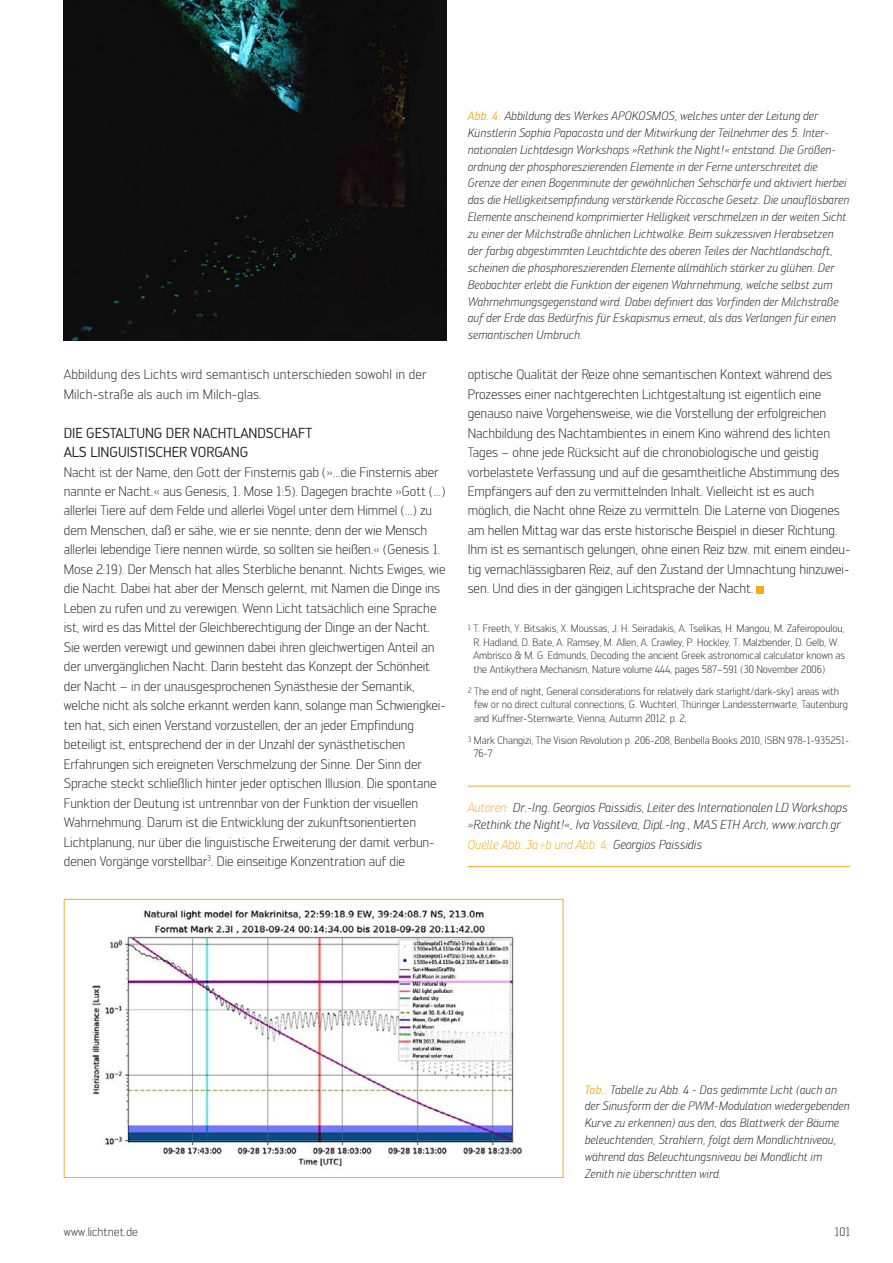
<style>
.page{position:relative;width:893px;height:1263px;background:#fff}
.page>*{position:absolute;margin:0;border:0;box-sizing:border-box;transform-origin:0 0}
.t1{font:14.25px/19.5px "Engel";letter-spacing:-.005em;color:#231f20}
.t2{font:300 13.5px/19.5px "Engel";letter-spacing:-.005em;color:#231f20}
.t3{font:italic 300 12.75px/16.5px "Engel";letter-spacing:-.005em;color:#231f20}
.t4{font:italic 300 12.75px "Engel";letter-spacing:-.005em;color:#f9a91b}
.t5{font:italic 300 12px/16.8px "Engel";color:#231f20}
.t6{font:300 12px "Engel";color:#231f20}
.t7{font:300 10.5px/13.5px "Engel";letter-spacing:-.005em;color:#231f20}
.s1{font-weight:400;color:#f9a91b}
.s2{color:#f9a91b}
.s3{color:#231f20}
</style>
<div class="page">
<div style="left:757px;top:586px;width:7px;height:7px;background:#f9a91b"></div>
<hr style="left:468px;top:786px;width:382px;height:1px;background:#f9a91b">
<hr style="left:468px;top:866px;width:382px;height:1px;background:#f9a91b">
<img style="left:64px;top:0;width:382px;height:340px">
<img style="left:92px;top:910px;width:430px;height:256px">
<div style="left:64px;top:899px;width:499px;height:279px;border:1px solid #f9a91b"></div>
<p class="t2" style="left:64px;top:365px;width:364px">Abbildung des Lichts wird semantisch unterschieden sowohl in der<br>Milch-straße als auch im Milch-glas.</p>
<p class="t1" style="left:64px;top:423px;width:250px">DIE GESTALTUNG DER NACHTLANDSCHAFT<br>ALS LINGUISTISCHER VORGANG</p>
<p class="t2" style="left:64px;top:462px;width:383px">Nacht ist der Name, den Gott der Finsternis gab (»...die Finsternis aber nannte er Nacht.« aus Genesis, 1. Mose 1:5). Dagegen brachte »Gott (...) allerlei Tiere auf dem Felde und allerlei Vögel unter dem Himmel (...) zu dem Menschen, daß er sähe, wie er sie nennte; denn der wie Mensch allerlei lebendige Tiere nennen würde, so sollten sie heißen.« (Genesis 1.<br>Mose 2:19). Der Mensch hat alles Sterbliche benannt. Nichts Ewiges, wie die Nacht. Dabei hat aber der Mensch gelernt, mit Namen die Dinge ins Leben zu rufen und zu verewigen. Wenn Licht tatsächlich eine Sprache ist, wird es das Mittel der Gleichberechtigung der Dinge an der Nacht.<br>Sie werden verewigt und gewinnen dabei ihren gleichwertigen Anteil an der unvergänglichen Nacht. Darin besteht das Konzept der Schönheit der Nacht – in der unausgesprochenen Synästhesie der Semantik, welche nicht als solche erkannt werden kann, solange man Schwierigkei&shy;ten hat, sich einen Verstand vorzustellen, der an jeder Empfindung beteiligt ist, entsprechend der in der Unzahl der synästhetischen Erfahrungen sich ereigneten Verschmelzung der Sinne. Der Sinn der Sprache steckt schließlich hinter jeder optischen Illusion. Die spontane Funktion der Deutung ist untrennbar von der Funktion der visuellen Wahrnehmung. Darum ist die Entwicklung der zukunftsorientierten Lichtplanung, nur über die linguistische Erweiterung der damit verbun&shy;denen Vorgänge vorstellbar<sup>3</sup>. Die einseitige Konzentration auf die</p>
<p class="t5" style="left:468px;top:108px;width:383px"><span class="s1">Abb. 4:</span> Abbildung des Werkes APOKOSMOS, welches unter der Leitung der Künstlerin Sophia Papacosta und der Mitwirkung der Teilnehmer des 5. Inter&shy;nationalen Lichtdesign Workshops »Rethink the Night!« entstand. Die Größen&shy;ordnung der phosphoreszierenden Elemente in der Ferne unterschreitet die Grenze der einen Bogenminute der gewöhnlichen Sehschärfe und aktiviert hierbei das die Helligkeitsempfindung verstärkende Riccosche Gesetz. Die unauflösbaren Elemente anscheinend komprimierter Helligkeit verschmelzen in der weiten Sicht zu einer der Milchstraße ähnlichen Lichtwolke. Beim sukzessiven Herabsetzen der farbig abgestimmten Leuchtdichte des oberen Teiles der Nachtlandschaft, scheinen die phosphoreszierenden Elemente allmählich stärker zu glühen. Der Beobachter erlebt die Funktion der eigenen Wahrnehmung, welche selbst zum Wahrnehmungsgegenstand wird. Dabei definiert das Vorfinden der Milchstraße auf der Erde das Bedürfnis für Eskapismus erneut, als das Verlangen für einen semantischen Umbruch.</p>
<p class="t2" style="left:468px;top:365px;width:384px">optische Qualität der Reize ohne semantischen Kontext während des Prozesses einer nachtgerechten Lichtgestaltung ist eigentlich eine genauso naive Vorgehensweise, wie die Vorstellung der erfolgreichen Nachbildung des Nachtambientes in einem Kino während des lichten Tages – ohne jede Rücksicht auf die chronobiologische und geistig vorbelastete Verfassung und auf die gesamtheitliche Abstimmung des Empfängers auf den zu vermittelnden Inhalt. Vielleicht ist es auch möglich, die Nacht ohne Reize zu vermitteln. Die Laterne von Diogenes am hellen Mittag war das erste historische Beispiel in dieser Richtung.<br>Ihm ist es semantisch gelungen, ohne einen Reiz bzw. mit einem eindeu&shy;tig vernachlässigbaren Reiz, auf den Zustand der Umnachtung hinzuwei&shy;sen. Und dies in der gängigen Lichtsprache der Nacht.</p>
<p class="t7" style="left:473px;top:622px;width:373px;text-indent:-6px"><sup>1</sup> T. Freeth, Y. Bitsakis, X. Moussas, J. H. Seiradakis, A. Tselikas, H. Mangou, M. Zafeiropoulou, R. Hadland, D. Bate, A. Ramsey, M. Allen, A. Crawley, P. Hockley, T. Malzbender, D. Gelb, W.<br>Ambrisco &amp; M. G. Edmunds, Decoding the ancient Greek astronomical calculator known as the Antikythera Mechanism, Nature volume 444, pages 587–591 (30 November 2006)</p>
<p class="t7" style="left:474px;top:684px;width:375px;text-indent:-6px"><sup>2</sup> The end of night, General considerations for relatively dark starlight/dark-sky1 areas with few or no direct cultural connections, G. Wuchterl, Thüringer Landessternwarte, Tautenburg and Kuffner-Sternwarte, Vienna, Autumn 2012, p. 2,</p>
<p class="t7" style="left:474px;top:733px;width:377px;text-indent:-6px"><sup>3</sup> Mark Changizi, The Vision Revolution p. 206-208, Benbella Books 2010, ISBN 978-1-935251-<br>76-7</p>
<p class="t3" style="left:468px;top:799px;width:381px"><span class="s2">Autoren:</span> Dr.-Ing. Georgios Paissidis, Leiter des Internationalen LD Workshops »Rethink the Night!«, Iva Vassileva, Dipl.-Ing., MAS ETH Arch, www.ivarch.gr</p>
<p class="t4" style="left:468px;top:837px;width:236px">Quelle Abb. 3a+b und Abb. 4: <span class="s3">Georgios Paissidis</span></p>
<p class="t5" style="left:585px;top:1081px;width:267px"><span class="s1">Tab.:</span> Tabelle zu Abb. 4 - Das gedimmte Licht (auch an der Sinusform der die PWM-Modulation wiedergebenden Kurve zu erkennen) aus den, das Blattwerk der Bäume beleuchtenden, Strahlern, folgt dem Mondlichtniveau, während das Beleuchtungsniveau bei Mondlicht im Zenith nie überschritten wird.</p>
<p class="t6" style="left:64px;top:1225px;width:76px">www.lichtnet.de</p>
<p class="t6" style="left:835px;top:1225px;width:17px">101</p>
</div>
